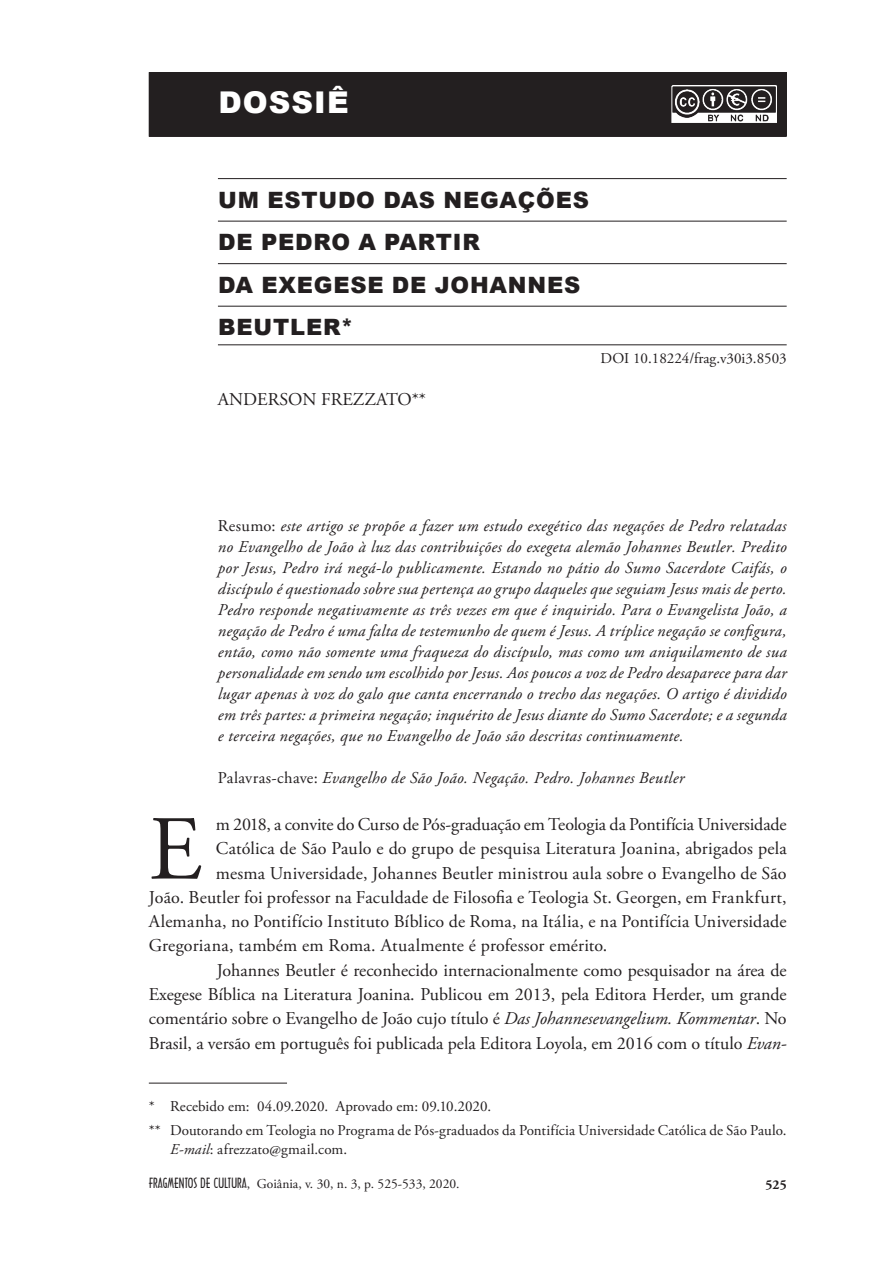
<style>
.page{position:relative;width:893px;height:1263px;background:#fff}
.page>*{position:absolute;margin:0;border:0;box-sizing:border-box;transform-origin:0 0}
.Capitular{font:91.35px "Adobe Garamond Pro";color:#231f20}
.t1{font:900 30px "Arial";letter-spacing:.035em;color:#fff}
.subtítulo_título_art{font:900 22.5px/42px "Arial";letter-spacing:.035em;color:#231f20}
.Capitular-2{font:18px "Adobe Garamond Pro";letter-spacing:.005em;color:#231f20}
.texto{font:18px/24.3px "Adobe Garamond Pro";color:#231f20;text-align:justify}
.Resumos_Iniciais{font:italic 16.5px/21px "Adobe Garamond Pro";letter-spacing:.015em;color:#231f20;text-align:justify}
.Notas{font:15px/19.8px "Adobe Garamond Pro";color:#231f20}
.t2{font:13.5px "Adobe Garamond Pro";color:#231f20}
.t3{font:700 13.5px "Adobe Garamond Pro";color:#231f20}
.s1{font-style:normal}
.s2{font-style:italic}
.s3{font-family:"Architecture Plain"}
</style>
<div class="page">
<hr style="left:149px;top:1083px;width:138px;height:1px;background:#231f20">
<hr style="left:218px;top:178px;width:569px;height:1px;background:#231f20">
<hr style="left:149px;top:136px;width:638px;height:1px;background:#231f20">
<hr style="left:218px;top:221px;width:569px;height:1px;background:#231f20">
<hr style="left:218px;top:263px;width:569px;height:1px;background:#231f20">
<hr style="left:218px;top:306px;width:569px;height:1px;background:#231f20">
<div style="left:149px;top:73px;width:637px;height:63px;background:#231f20"></div>
<div style="left:149px;top:72px;width:638px;height:64px;border:1px solid #231f20"></div>
<img style="left:671px;top:85px;width:105px;height:37px">
<hr style="left:218px;top:344px;width:569px;height:1px;background:#231f20">
<p class="t1" style="left:218px;top:81px;width:132px">DOSSIÊ</p>
<p class="subtítulo_título_art" style="left:218px;top:178px;width:372px">UM ESTUDO DAS NEGAÇÕES<br>DE PEDRO A PARTIR</p>
<p class="subtítulo_título_art" style="left:218px;top:263px;width:363px">DA EXEGESE DE JOHANNES<br>BEUTLER*</p>
<p class="texto" style="left:218px;top:388px;width:210px">ANDERSON FREZZATO**</p>
<p class="Notas" style="left:601px;top:349px;width:188px">DOI 10.18224/frag.v30i3.8503</p>
<p class="Resumos_Iniciais" style="left:218px;top:516px;width:570px"><span class="s1">Resumo:</span> este artigo se propõe a fazer um estudo exegético das negações de Pedro relatadas no Evangelho de João à luz das contribuições do exegeta alemão Johannes Beutler. Predito por Jesus, Pedro irá negá-lo publicamente. Estando no pátio do Sumo Sacerdote Caifás, o discípulo é questionado sobre sua pertença ao grupo daqueles que seguiam Jesus mais de perto.<br>Pedro responde negativamente as três vezes em que é inquirido. Para o Evangelista João, a negação de Pedro é uma falta de testemunho de quem é Jesus. A tríplice negação se configura, então, como não somente uma fraqueza do discípulo, mas como um aniquilamento de sua personalidade em sendo um escolhido por Jesus. Aos poucos a voz de Pedro desaparece para dar lugar apenas à voz do galo que canta encerrando o trecho das negações. O artigo é dividido em três partes: a primeira negação; inquérito de Jesus diante do Sumo Sacerdote; e a segunda e terceira negações, que no Evangelho de João são descritas continuamente.</p>
<p class="Resumos_Iniciais" style="left:218px;top:768px;width:468px"><span class="s1">Palavras-chave:</span> Evangelho de São João. Negação. Pedro. Johannes Beutler</p>
<p class="Capitular" style="left:149px;top:795px;width:55px">E</p>
<p class="Capitular-2" style="left:216px;top:813px;width:572px">m 2018, a convite do Curso de Pós-graduação em Teologia da Pontifícia Universidade</p>
<p class="Capitular-2" style="left:216px;top:838px;width:572px">Católica de São Paulo e do grupo de pesquisa Literatura Joanina, abrigados pela</p>
<p class="Capitular-2" style="left:216px;top:862px;width:572px">mesma Universidade, Johannes Beutler ministrou aula sobre o Evangelho de São</p>
<p class="Capitular-2" style="left:149px;top:886px;width:639px">João. Beutler foi professor na Faculdade de Filosofia e Teologia St. Georgen, em Frankfurt,</p>
<p class="Capitular-2" style="left:149px;top:910px;width:639px">Alemanha, no Pontifício Instituto Bíblico de Roma, na Itália, e na Pontifícia Universidade</p>
<p class="Capitular-2" style="left:149px;top:935px;width:460px">Gregoriana, também em Roma. Atualmente é professor emérito.</p>
<p class="texto" style="left:149px;top:958px;width:639px;text-indent:68px">Johannes Beutler é reconhecido internacionalmente como pesquisador na área de Exegese Bíblica na Literatura Joanina. Publicou em 2013, pela Editora Herder, um grande comentário sobre o Evangelho de João cujo título é <span class="s2">Das Johannesevangelium. Kommentar</span>. No Brasil, a versão em português foi publicada pela Editora Loyola, em 2016 com o título <span class="s2">Evan-</span></p>
<p class="Notas" style="left:149px;top:1096px;width:344px">* Recebido em: 04.09.2020. Aprovado em: 09.10.2020.</p>
<p class="Notas" style="left:170px;top:1120px;width:618px;text-indent:-21px">** Doutorando em Teologia no Programa de Pós-graduados da Pontifícia Universidade Católica de São Paulo.<br><span class="s2">E-mail</span>: afrezzato@gmail.com.</p>
<p class="t2" style="left:149px;top:1175px;width:312px"><span class="s3">FRAGMENTOS DE CULTURA</span>, Goiânia, v. 30, n. 3, p. 525-533, 2020.</p>
<p class="t3" style="left:766px;top:1176px;width:23px">525</p>
</div>
